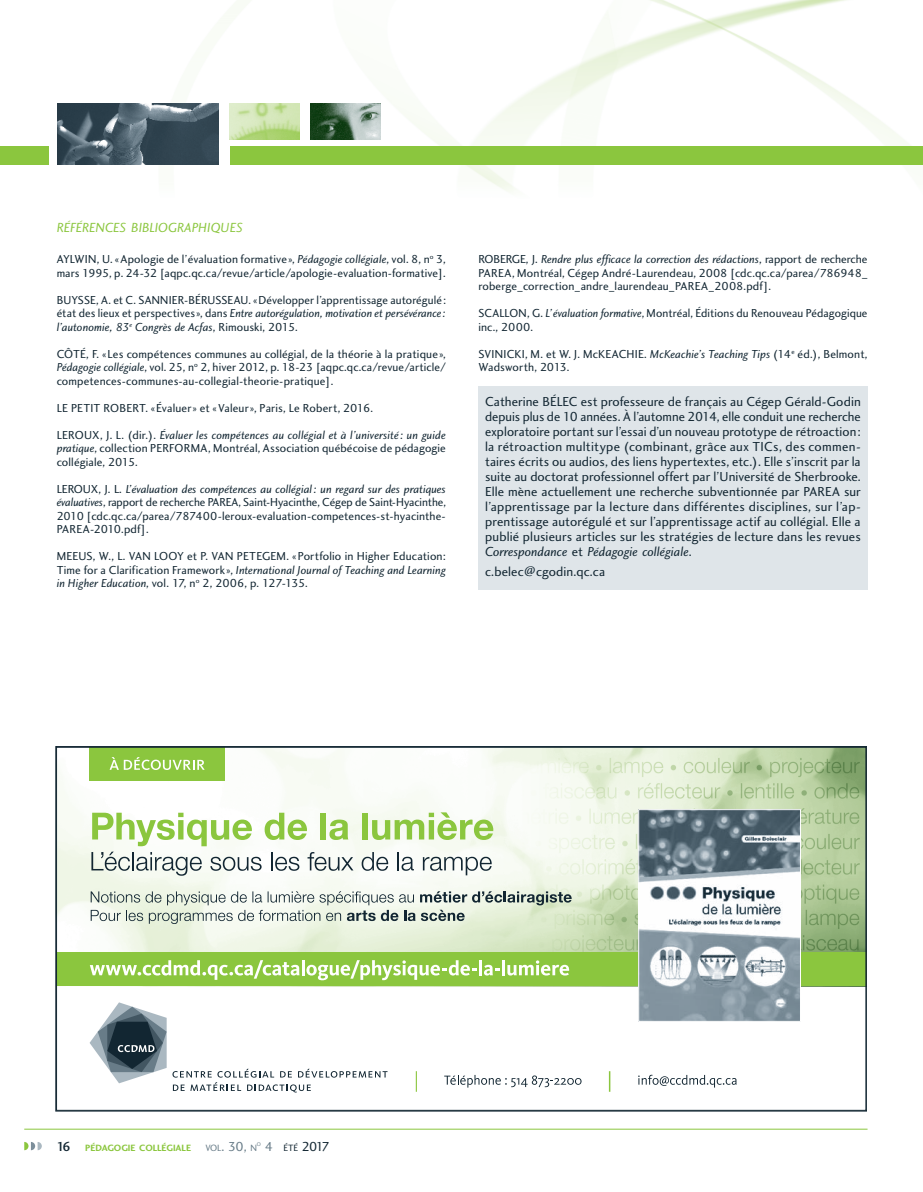
<style>
.page{position:relative;width:923px;height:1192px;background:#fff}
.page>*{position:absolute;margin:0;border:0;box-sizing:border-box;transform-origin:0 0}
.t1{font:13.65px "Charlotte Sans Book Italic Plain";letter-spacing:-.005em;color:#8bc63e}
.Texte_description_au{font:13.5px/15px "Charlotte Sans Book Plain";letter-spacing:.01em;color:#122632;text-align:justify}
.t2{font:13.5px "Charlotte Sans Book Plain";color:#122632}
.Article__OK{font:12px/13.5px "Charlotte Sans Book Plain";letter-spacing:.01em;color:#122632;text-align:justify}
.t3{font:9.45px "Charlotte Sans Bold Plain";color:#8bc63e}
.t4{font:9.45px "Charlotte Sans Book Plain";color:#687c88}
.t5{font:5.55px "Charlotte Sans Book Plain";color:#687c88}
.s1{font-family:"Charlotte Sans Book Italic Plain"}
.s2{font-family:"Charlotte Sans Medium Plain";font-size:13.5px;color:#122632}
.s3{font-size:13.5px}
.s4{color:#687c88}
.s5{font-size:9.45px}
</style>
<div class="page">
<img style="left:57px;top:0;width:854px;height:192px">
<hr style="left:24px;top:1129px;width:843px;height:1px;background:#8bc63e">
<div style="left:229px;top:146px;width:693px;height:19px;background:#8bc63e"></div>
<div style="left:0;top:146px;width:49px;height:19px;background:#8bc63e"></div>
<svg style="left:24px;top:1142px;width:18px;height:8px"></svg>
<div style="left:478px;top:386px;width:389px;height:203px;background:#dfe5e9"></div>
<img style="left:58px;top:749px;width:805px;height:238px">
<svg style="left:89px;top:1002px;width:77px;height:81px"></svg>
<svg style="left:444px;top:1075px;width:137px;height:12px"></svg>
<svg style="left:638px;top:1075px;width:98px;height:12px"></svg>
<svg style="left:415px;top:1071px;width:1px;height:21px"></svg>
<hr style="left:608px;top:1071px;width:2px;height:21px;background:#8bc63e">
<div style="left:56px;top:952px;width:810px;height:34px;background:#8bc63e"></div>
<img style="left:640px;top:811px;width:158px;height:209px">
<div style="left:89px;top:747px;width:135px;height:34px;background:#8bc63e"></div>
<svg style="left:109px;top:757px;width:95px;height:13px"></svg>
<svg style="left:90px;top:960px;width:209px;height:20px"></svg>
<hr style="left:301px;top:960px;width:3px;height:15px;background:#fff">
<svg style="left:306px;top:960px;width:170px;height:20px"></svg>
<hr style="left:479px;top:960px;width:3px;height:15px;background:#fff">
<svg style="left:484px;top:960px;width:85px;height:15px"></svg>
<svg style="left:92px;top:813px;width:160px;height:33px"></svg>
<svg style="left:264px;top:813px;width:43px;height:27px"></svg>
<div style="left:320px;top:813px;width:6px;height:26px;background:#8bc63e"></div>
<svg style="left:329px;top:819px;width:19px;height:21px"></svg>
<div style="left:362px;top:813px;width:5px;height:26px;background:#8bc63e"></div>
<svg style="left:372px;top:812px;width:121px;height:28px"></svg>
<svg style="left:91px;top:852px;width:111px;height:24px"></svg>
<svg style="left:210px;top:857px;width:51px;height:14px"></svg>
<svg style="left:271px;top:852px;width:28px;height:19px"></svg>
<svg style="left:307px;top:852px;width:46px;height:19px"></svg>
<svg style="left:361px;top:852px;width:27px;height:19px"></svg>
<svg style="left:397px;top:852px;width:16px;height:19px"></svg>
<svg style="left:422px;top:857px;width:69px;height:18px"></svg>
<svg style="left:91px;top:891px;width:480px;height:33px"></svg>
<svg style="left:172px;top:1069px;width:215px;height:23px"></svg>
<div style="left:638px;top:809px;width:162px;height:213px;border:1px solid #fff"></div>
<img style="left:57px;top:103px;width:162px;height:61px">
<img style="left:229px;top:103px;width:70px;height:36px">
<img style="left:310px;top:103px;width:70px;height:36px">
<p class="t1" style="left:57px;top:219px;width:188px">RÉFÉRENCES BIBLIOGRAPHIQUES</p>
<p class="Article__OK" style="left:57px;top:252px;width:390px">AYLWIN, U. «Apologie de l’évaluation formative », <span class="s1">Pédagogie collégiale</span>, vol. 8, n<sup>o</sup> 3, mars 1995, p. 24-32 [aqpc.qc.ca/revue/article/apologie-evaluation-formative].</p>
<p class="Article__OK" style="left:57px;top:293px;width:390px">BUYSSE, A. et C. SANNIER-BÉRUSSEAU. «Développer l’apprentissage autorégulé: état des lieux et perspectives », dans <span class="s1">Entre autorégulation, motivation et persévérance: l’autonomie, 83</span><sup>e</sup> <span class="s1">Congrès de Acfas</span>, Rimouski, 2015.</p>
<p class="Article__OK" style="left:57px;top:347px;width:390px">CÔTÉ, F. « Les compétences communes au collégial, de la théorie à la pratique », <span class="s1">Pédagogie collégiale</span>, vol. 25, n<sup>o</sup> 2, hiver 2012, p. 18-23 [aqpc.qc.ca/revue/article/ competences-communes-au-collegial-theorie-pratique].</p>
<p class="Article__OK" style="left:57px;top:401px;width:318px">LE PETIT ROBERT. « Évaluer» et «Valeur», Paris, Le Robert, 2016.</p>
<p class="Article__OK" style="left:57px;top:428px;width:390px">LEROUX, J. L. (dir.). <span class="s1">Évaluer les compétences au collégial et à l’université: un guide pratique</span>, collection PERFORMA, Montréal, Association québécoise de pédagogie collégiale, 2015.</p>
<p class="Article__OK" style="left:57px;top:482px;width:390px">LEROUX, J. L. <span class="s1">L’évaluation des compétences au collégial : un regard sur des pratiques évaluatives</span>, rapport de recherche PAREA, Saint-Hyacinthe, Cégep de Saint-Hyacinthe, 2010 [cdc.qc.ca/parea/787400-leroux-evaluation-competences-st-hyacinthe-PAREA-2010.pdf].</p>
<p class="Article__OK" style="left:57px;top:549px;width:390px">MEEUS, W., L. VAN LOOY et P. VAN PETEGEM. «Portfolio in Higher Education:<br>Time for a Clarification Framework », <span class="s1">International Journal of Teaching and Learning in Higher Education</span>, vol. 17, n<sup>o</sup> 2, 2006, p. 127-135.</p>
<p class="Article__OK" style="left:478px;top:252px;width:390px">ROBERGE, J. <span class="s1">Rendre plus efficace la correction des rédactions</span>, rapport de recherche PAREA, Montréal, Cégep André-Laurendeau, 2008 [cdc.qc.ca/parea/786948_ roberge_correction_andre_laurendeau_PAREA_2008.pdf].</p>
<p class="Article__OK" style="left:478px;top:306px;width:390px">SCALLON, G. <span class="s1">L’évaluation formative</span>, Montréal, Éditions du Renouveau Pédagogique inc., 2000.</p>
<p class="Article__OK" style="left:478px;top:347px;width:390px">SVINICKI, M. et W. J. McKEACHIE. <span class="s1">McKeachie’s Teaching Tips</span> (14<sup>e</sup> éd.), Belmont,<br>Wadsworth, 2013.</p>
<p class="Texte_description_au" style="left:485px;top:394px;width:377px">Catherine BÉLEC est professeure de français au Cégep Gérald-Godin depuis plus de 10 années. À l’automne 2014, elle conduit une recherche exploratoire portant sur l’essai d’un nouveau prototype de rétroaction: la rétroaction multitype (combinant, grâce aux TICs, des commen&shy;taires écrits ou audios, des liens hypertextes, etc.). Elle s’inscrit par la suite au doctorat professionnel offert par l’Université de Sherbrooke.<br>Elle mène actuellement une recherche subventionnée par PAREA sur l’apprentissage par la lecture dans différentes disciplines, sur l’ap&shy;prentissage autorégulé et sur l’apprentissage actif au collégial. Elle a publié plusieurs articles sur les stratégies de lecture dans les revues <span class="s1">Correspondance</span> et <span class="s1">Pédagogie collégiale</span>.</p>
<p class="Texte_description_au" style="left:485px;top:564px;width:121px">c.belec@cgodin.qc.ca</p>
<p class="t3" style="left:57px;top:1142px;width:136px"><span class="s2">16</span> PÉDAGOGIE COLLÉGIALE</p>
<p class="t4" style="left:205px;top:1142px;width:53px">VOL<span class="s3">. 30,</span> N</p>
<p class="t5" style="left:257px;top:1141px;width:6px">O</p>
<p class="t2" style="left:264px;top:1138px;width:67px"><span class="s4">4</span> <span class="s5">ÉTÉ</span> 2017</p>
</div>
